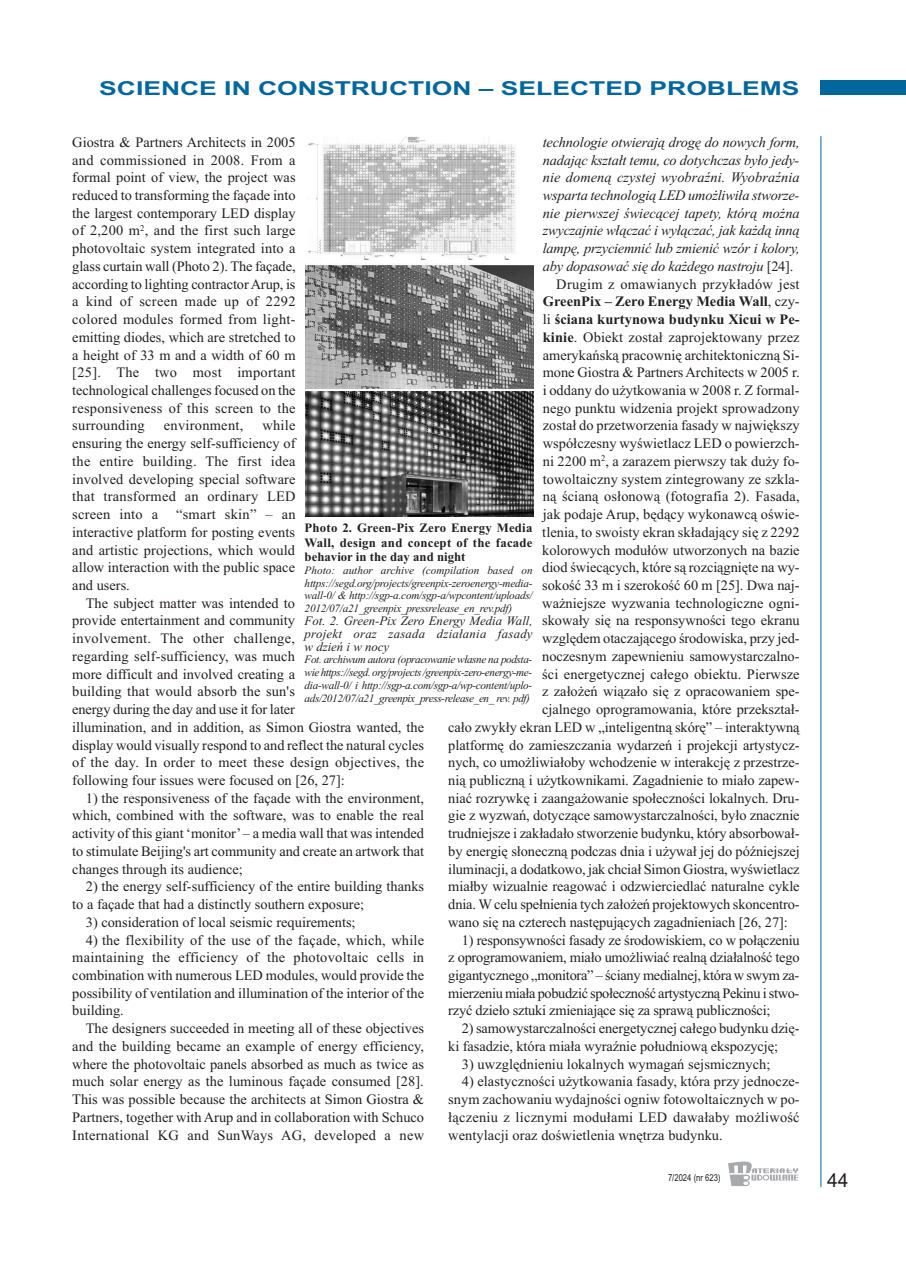
<style>
.page{position:relative;width:906px;height:1268px;background:#fff}
.page>*{position:absolute;margin:0;border:0;box-sizing:border-box;transform-origin:0 0}
.t1{font:700 19.2px "Arial";color:#00679d;scale:1.38 1}
.t2{font:19.2px "Arial";color:#231f20}
.t3{font:14.4px/17.7px "Times New Roman";color:#231f20;text-align:justify}
.t4{font:italic 14.4px "Times New Roman";letter-spacing:-.015em;color:#231f20}
.t5{font:700 14.4px "Times New Roman";letter-spacing:.005em;color:#231f20}
.t6{font:14.4px "Times New Roman";letter-spacing:.02em;color:#231f20}
.t7{font:italic 14.4px "Times New Roman";letter-spacing:.005em;color:#231f20}
.t8{font:700 12.75px/14.4px "Times New Roman";letter-spacing:.02em;color:#231f20;text-align:justify}
.t9{font:italic 12.75px/12.8px "Times New Roman";letter-spacing:.02em;color:#231f20;text-align:justify}
.t10{font:italic 11.25px/12.8px "Times New Roman";letter-spacing:-.025em;color:#231f20;text-align:justify}
.t11{font:9.6px "Arial";color:#231f20;scale:.8 1}
.s1{font-style:normal}
.s2{font-weight:400}
.s3{font-weight:700}
</style>
<div class="page">
<div style="left:821px;top:81px;width:85px;height:14px;background:#00679d"></div>
<hr style="left:820px;top:136px;width:1px;height:1050px;background:#00679d">
<svg style="left:728px;top:1161px;width:70px;height:24px"></svg>
<img style="left:305px;top:136px;width:228px;height:380px">
<h1 class="t1" style="left:99px;top:77px;width:509px">SCIENCE IN CONSTRUCTION – SELECTED PROBLEMS</h1>
<p class="t3" style="left:72px;top:133px;width:225px">Giostra &amp; Partners Architects in 2005 and commissioned in 2008. From a formal point of view, the project was reduced to transforming the façade into the largest contemporary LED display of 2,200 m<sup>2</sup>, and the first such large photovoltaic system integrated into a glass curtain wall (Photo 2). The façade, according to lighting contractorArup, is a kind of screen made up of 2292 colored modules formed from light&shy;emitting diodes, which are stretched to a height of 33 m and a width of 60 m [25]. The two most important technological challenges focused on the responsiveness of this screen to the surrounding</p>
<p class="t4" style="left:543px;top:133px;width:258px">technologie otwierają drogę do nowych form,</p>
<p class="t4" style="left:543px;top:151px;width:258px">nadając kształt temu, co dotychczas było jedy-</p>
<p class="t7" style="left:543px;top:169px;width:258px">nie domeną czystej wyobraźni. Wyobraźnia</p>
<p class="t4" style="left:543px;top:186px;width:258px">wsparta technologią LED umożliwiła stworze-</p>
<p class="t4" style="left:543px;top:204px;width:258px">nie pierwszej świecącej tapety, którą można</p>
<p class="t4" style="left:543px;top:222px;width:258px">zwyczajnie włączać i wyłączać, jak każdą inną</p>
<p class="t4" style="left:543px;top:240px;width:258px">lampę, przyciemnić lub zmienić wzór i kolory,</p>
<p class="t4" style="left:543px;top:257px;width:252px">aby dopasować się do każdego nastroju <span class="s1">[24].</span></p>
<p class="t6" style="left:556px;top:275px;width:245px">Drugim z omawianych przykładów jest</p>
<p class="t5" style="left:543px;top:293px;width:258px">GreenPix – Zero Energy Media Wall<span class="s2">, czy-</span></p>
<p class="t5" style="left:543px;top:310px;width:258px"><span class="s2">li</span> ściana kurtynowa budynku Xicui w Pe-</p>
<p class="t3" style="left:543px;top:328px;width:258px"><span class="s3">kinie</span>. Obiekt został zaprojektowany przez</p>
<p class="t3" style="left:543px;top:345px;width:258px">amerykańską pracownię architektoniczną Si-</p>
<p class="t3" style="left:543px;top:363px;width:258px">mone Giostra &amp; Partners Architects w 2005 r.</p>
<p class="t3" style="left:543px;top:381px;width:258px">i oddany do użytkowania w 2008 r. Z formal-</p>
<p class="t3" style="left:543px;top:399px;width:258px">nego punktu widzenia projekt sprowadzony</p>
<p class="t3" style="left:543px;top:416px;width:258px">został do przetworzenia fasady w największy</p>
<p class="t3" style="left:543px;top:434px;width:258px">współczesny wyświetlacz LED o powierzch-</p>
<p class="t3" style="left:543px;top:452px;width:258px">ni 2200 m<sup>2</sup>, a zarazem pierwszy tak duży fo-</p>
<p class="t3" style="left:543px;top:469px;width:258px">towoltaiczny system zintegrowany ze szkla-</p>
<p class="t3" style="left:543px;top:487px;width:258px">ną ścianą osłonową (fotografia 2). Fasada,</p>
<p class="t3" style="left:543px;top:505px;width:258px">jak podaje Arup, będący wykonawcą oświe-</p>
<p class="t3" style="left:542px;top:523px;width:259px">tlenia, to swoisty ekran składający się z 2292</p>
<p class="t3" style="left:542px;top:540px;width:259px">kolorowych modułów utworzonych na bazie</p>
<p class="t3" style="left:542px;top:558px;width:259px">diod świecących, które są rozciągnięte na wy-</p>
<p class="t3" style="left:542px;top:576px;width:259px">sokość 33 m i szerokość 60 m [25]. Dwa naj-</p>
<p class="t3" style="left:542px;top:593px;width:259px">ważniejsze wyzwania technologiczne ogni-</p>
<p class="t3" style="left:542px;top:611px;width:259px">skowały się na responsywności tego ekranu</p>
<p class="t3" style="left:542px;top:629px;width:259px">względem otaczającego środowiska, przy jed-</p>
<p class="t3" style="left:542px;top:647px;width:259px">noczesnym zapewnieniu samowystarczalno-</p>
<p class="t3" style="left:542px;top:664px;width:259px">ści energetycznej całego obiektu. Pierwsze</p>
<p class="t3" style="left:542px;top:682px;width:259px">z założeń wiązało się z opracowaniem spe-</p>
<p class="t3" style="left:542px;top:700px;width:259px">cjalnego oprogramowania, które przekształ-</p>
<p class="t3" style="left:448px;top:717px;width:353px">cało zwykły ekran LED w „inteligentną skórę” – interaktywną</p>
<p class="t3" style="left:448px;top:735px;width:353px">platformę do zamieszczania wydarzeń i projekcji artystycz-</p>
<p class="t3" style="left:448px;top:753px;width:353px">nych, co umożliwiałoby wchodzenie w interakcję z przestrze-</p>
<p class="t3" style="left:448px;top:771px;width:353px">nią publiczną i użytkownikami. Zagadnienie to miało zapew-</p>
<p class="t3" style="left:448px;top:788px;width:353px">niać rozrywkę i zaangażowanie społeczności lokalnych. Dru-</p>
<p class="t3" style="left:448px;top:806px;width:353px">gie z wyzwań, dotyczące samowystarczalności, było znacznie</p>
<p class="t3" style="left:448px;top:824px;width:353px">trudniejsze i zakładało stworzenie budynku, który absorbował-</p>
<p class="t3" style="left:448px;top:841px;width:353px">by energię słoneczną podczas dnia i używał jej do późniejszej</p>
<p class="t3" style="left:448px;top:859px;width:353px">iluminacji, a dodatkowo, jak chciał Simon Giostra, wyświetlacz</p>
<p class="t3" style="left:448px;top:877px;width:353px">miałby wizualnie reagować i odzwierciedlać naturalne cykle</p>
<p class="t3" style="left:448px;top:895px;width:353px">dnia. W celu spełnienia tych założeń projektowych skoncentro-</p>
<p class="t3" style="left:448px;top:912px;width:341px">wano się na czterech następujących zagadnieniach [26, 27]:</p>
<p class="t3" style="left:448px;top:930px;width:353px;text-indent:13px">1) responsywności fasady ze środowiskiem, co w połączeniu z oprogramowaniem, miało umożliwiać realną działalność tego gigantycznego „monitora” – ściany medialnej, która w swym za&shy;mierzeniu miała pobudzić społeczność artystyczną Pekinu i stwo&shy;rzyć dzieło sztuki zmieniające się za sprawą publiczności;</p>
<p class="t3" style="left:448px;top:1019px;width:353px;text-indent:13px">2) samowystarczalności energetycznej całego budynku dzię&shy;ki fasadzie, która miała wyraźnie południową ekspozycję;</p>
<p class="t3" style="left:462px;top:1054px;width:310px">3) uwzględnieniu lokalnych wymagań sejsmicznych;</p>
<p class="t3" style="left:448px;top:1072px;width:353px;text-indent:14px">4) elastyczności użytkowania fasady, która przy jednocze&shy;snym zachowaniu wydajności ogniw fotowoltaicznych w po&shy;łączeniu z licznymi modułami LED dawałaby możliwość wentylacji oraz doświetlenia wnętrza budynku.</p>
<p class="t3" style="left:72px;top:416px;width:225px;text-indent:190px">while ensuring the energy self-sufficiency of the entire building. The first idea involved developing special software that transformed an ordinary LED screen into a “smart skin” – an interactive platform for posting events and artistic projections, which would allow interaction with the public space and users.</p>
<p class="t3" style="left:72px;top:593px;width:353px;text-align:left;text-indent:14px">The subject matter was intended to<br>provide entertainment and community<br>involvement. The other challenge,<br>regarding self-sufficiency, was much<br>more difficult and involved creating a<br>building that would absorb the sun's<br>energy during the day and use it for later<br>illumination, and in addition, as Simon Giostra wanted, the display would visually respond to and reflect the natural cycles of the day. In order to meet these design objectives, the following four issues were focused on [26, 27]:</p>
<p class="t3" style="left:72px;top:788px;width:353px;text-indent:13px">1) the responsiveness of the façade with the environment, which, combined with the software, was to enable the real activity of this giant ‘monitor’– a media wall that was intended to stimulate Beijing's art community and create an artwork that changes through its audience;</p>
<p class="t3" style="left:72px;top:877px;width:353px;text-indent:13px">2) the energy self-sufficiency of the entire building thanks to a façade that had a distinctly southern exposure;</p>
<p class="t3" style="left:86px;top:912px;width:271px">3) consideration of local seismic requirements;</p>
<p class="t3" style="left:72px;top:930px;width:353px;text-indent:14px">4) the flexibility of the use of the façade, which, while maintaining the efficiency of the photovoltaic cells in combination with numerous LED modules, would provide the possibility of ventilation and illumination of the interior of the building.</p>
<p class="t3" style="left:72px;top:1019px;width:353px;text-indent:13px">The designers succeeded in meeting all of these objectives and the building became an example of energy efficiency, where the photovoltaic panels absorbed as much as twice as much solar energy as the luminous façade consumed [28].<br>This was possible because the architects at Simon Giostra &amp; Partners, together with Arup and in collaboration with Schuco International KG and SunWays AG, developed a new</p>
<p class="t6" style="left:164px;top:417px;width:81px">environment,</p>
<p class="t8" style="left:305px;top:520px;width:229px">Photo 2. Green-Pix Zero Energy Media Wall, design and concept of the facade behavior in the day and night</p>
<p class="t10" style="left:305px;top:563px;width:229px">Photo: author archive (compilation based on https://segd.org/projects/greenpix-zeroenergy-media&shy;wall-0/ &amp; http://sgp-a.com/sgp-a/wpcontent/uploads/ 2012/07/a21_greenpix_pressrelease_en_rev.pdf)</p>
<p class="t9" style="left:305px;top:614px;width:229px">Fot. 2. Green-Pix Zero Energy Media Wall, projekt oraz zasada działania fasady w dzień i w nocy</p>
<p class="t10" style="left:305px;top:653px;width:229px">Fot. archiwum autora (opracowanie własne na podsta&shy;wiehttps://segd.org/projects/greenpix-zero-energy-me&shy;dia-wall-0/ i http://sgp-a.com/sgp-a/wp-content/uplo&shy;ads/2012/07/a21_greenpix_press-release_en_ rev. pdf)</p>
<p class="t11" style="left:668px;top:1171px;width:67px">7/2024 (nr 623)</p>
<h1 class="t2" style="left:827px;top:1168px;width:23px">44</h1>
</div>
